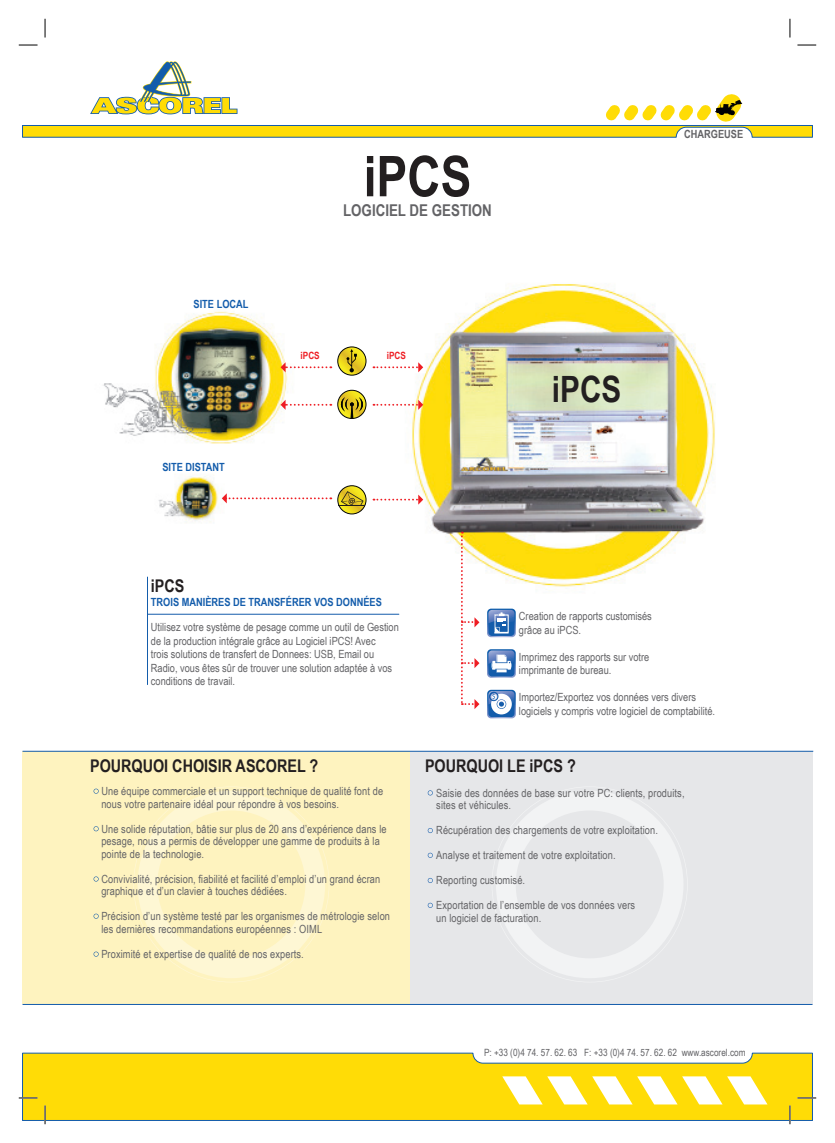
<style>
.page{position:relative;width:835px;height:1143px;background:#fff}
.page>*{position:absolute;margin:0;border:0;box-sizing:border-box;transform-origin:0 0}
.t1{font:700 56.25px "Arial Narrow";color:#231f20}
.t2{font:700 36.25px "Arial Narrow";color:#231f20}
.t3{font:700 17.5px "Arial Narrow";color:#231f20}
.t4{font:700 16.25px "Arial Narrow";color:#636366}
.t5{font:11.25px/12.5px "Arial Narrow";letter-spacing:.01em;color:#636366}
.t6{font:700 11.25px "Arial Narrow";color:#135cab}
.t7{font:700 11.25px "Arial Narrow";color:#636366}
.t8{font:10px "Arial Narrow";color:#636366}
.t9{font:700 10px "Arial Narrow";color:#ee1d23}
</style>
<div class="page">
<img style="left:103px;top:284px;width:612px;height:384px">
<hr style="left:147px;top:577px;width:1px;height:107px;background:#135cab">
<hr style="left:148px;top:614px;width:250px;height:1px;background:#135cab">
<svg style="left:22px;top:1052px;width:790px;height:68px;background:#fadb1b"></svg>
<svg style="left:502px;top:1076px;width:265px;height:28px"></svg>
<svg style="left:22px;top:61px;width:790px;height:77px"></svg>
<div style="left:410px;top:751px;width:402px;height:253px;background:#e6e7e9"></div>
<svg style="left:496px;top:791px;width:187px;height:187px"></svg>
<div style="left:22px;top:751px;width:388px;height:253px;background:#fef3bf"></div>
<hr style="left:22px;top:751px;width:790px;height:1px;background:#135cab">
<hr style="left:22px;top:1004px;width:790px;height:1px;background:#135cab">
<svg style="left:137px;top:790px;width:188px;height:188px"></svg>
<svg style="left:93px;top:788px;width:6px;height:5px"></svg>
<svg style="left:93px;top:826px;width:6px;height:5px"></svg>
<svg style="left:93px;top:876px;width:6px;height:5px"></svg>
<svg style="left:93px;top:913px;width:6px;height:5px"></svg>
<svg style="left:93px;top:951px;width:6px;height:5px"></svg>
<svg style="left:427px;top:790px;width:5px;height:5px"></svg>
<svg style="left:427px;top:828px;width:5px;height:5px"></svg>
<svg style="left:427px;top:852px;width:5px;height:5px"></svg>
<svg style="left:427px;top:877px;width:5px;height:6px"></svg>
<svg style="left:427px;top:902px;width:5px;height:5px"></svg>
<svg style="left:337px;top:347px;width:29px;height:28px"></svg>
<div style="left:337px;top:346px;width:29px;height:29px;border:1px solid #040503;border-radius:50%"></div>
<svg style="left:346px;top:349px;width:11px;height:23px"></svg>
<svg style="left:338px;top:390px;width:28px;height:28px"></svg>
<div style="left:337px;top:390px;width:29px;height:29px;border:1px solid #040503;border-radius:50%"></div>
<svg style="left:341px;top:397px;width:22px;height:21px"></svg>
<svg style="left:338px;top:485px;width:28px;height:29px"></svg>
<div style="left:337px;top:485px;width:29px;height:29px;border:1px solid #040503;border-radius:50%"></div>
<svg style="left:338px;top:491px;width:27px;height:15px"></svg>
<svg style="left:280px;top:362px;width:51px;height:10px"></svg>
<svg style="left:373px;top:400px;width:50px;height:10px"></svg>
<svg style="left:373px;top:494px;width:50px;height:10px"></svg>
<svg style="left:280px;top:400px;width:51px;height:10px"></svg>
<svg style="left:222px;top:493px;width:109px;height:10px"></svg>
<svg style="left:373px;top:362px;width:50px;height:10px"></svg>
<svg style="left:460px;top:531px;width:19px;height:178px"></svg>
<svg style="left:487px;top:649px;width:28px;height:28px"></svg>
<svg style="left:487px;top:689px;width:28px;height:29px"></svg>
<svg style="left:487px;top:608px;width:28px;height:29px"></svg>
<svg style="left:19px;top:44px;width:19px;height:2px"></svg>
<svg style="left:797px;top:44px;width:18px;height:2px"></svg>
<svg style="left:19px;top:1097px;width:19px;height:1px"></svg>
<svg style="left:797px;top:1097px;width:18px;height:1px"></svg>
<svg style="left:44px;top:19px;width:2px;height:19px"></svg>
<svg style="left:44px;top:1105px;width:2px;height:19px"></svg>
<svg style="left:789px;top:19px;width:1px;height:19px"></svg>
<svg style="left:788px;top:1105px;width:2px;height:19px"></svg>
<p class="t6" style="left:193px;top:296px;width:56px">SITE LOCAL</p>
<p class="t6" style="left:162px;top:459px;width:64px">SITE DISTANT</p>
<p class="t1" style="left:363px;top:134px;width:109px">iPCS</p>
<p class="t4" style="left:343px;top:198px;width:150px">LOGICIEL DE GESTION</p>
<p class="t9" style="left:300px;top:347px;width:21px">iPCS</p>
<p class="t9" style="left:386px;top:348px;width:21px">iPCS</p>
<p class="t2" style="left:551px;top:361px;width:71px">iPCS</p>
<p class="t7" style="left:683px;top:125px;width:60px">CHARGEUSE</p>
<p class="t3" style="left:151px;top:572px;width:35px">iPCS</p>
<p class="t6" style="left:151px;top:593px;width:232px">TROIS MANIÈRES DE TRANSFÉRER VOS DONNÉES</p>
<p class="t5" style="left:151px;top:620px;width:249px;line-height:13.5px">Utilisez votre système de pesage comme un outil de Gestion de la production intégrale grâce au Logiciel iPCS! Avec<br>trois solutions de transfert de Donnees: USB, Email ou Radio, vous êtes sûr de trouver une solution adaptée à vos conditions de travail.</p>
<p class="t5" style="left:518px;top:609px;width:134px">Creation de rapports customisés</p>
<p class="t5" style="left:518px;top:623px;width:64px">grâce au iPCS.</p>
<p class="t5" style="left:518px;top:650px;width:132px">Imprimez des rapports sur votre</p>
<p class="t5" style="left:518px;top:663px;width:94px">imprimante de bureau.</p>
<p class="t5" style="left:518px;top:690px;width:178px">Importez/Exportez vos données vers divers</p>
<p class="t5" style="left:518px;top:704px;width:197px">logiciels y compris votre logiciel de comptabilité.</p>
<p class="t3" style="left:90px;top:752px;width:230px">POURQUOI CHOISIR ASCOREL ?</p>
<p class="t5" style="left:101px;top:784px;width:283px">Une équipe commerciale et un support technique de qualité font de nous votre partenaire idéal pour répondre à vos besoins.</p>
<p class="t5" style="left:101px;top:821px;width:286px">Une solide réputation, bâtie sur plus de 20 ans d’expérience dans le pesage, nous a permis de développer une gamme de produits à la pointe de la technologie.</p>
<p class="t5" style="left:101px;top:871px;width:280px">Convivialité, précision, fiabilité et facilité d’emploi d’un grand écran graphique et d’un clavier à touches dédiées.</p>
<p class="t5" style="left:101px;top:909px;width:290px">Précision d’un système testé par les organismes de métrologie selon les dernières recommandations européennes : OIML</p>
<p class="t5" style="left:101px;top:946px;width:204px">Proximité et expertise de qualité de nos experts.</p>
<p class="t3" style="left:425px;top:752px;width:152px">POURQUOI LE iPCS ?</p>
<p class="t5" style="left:436px;top:786px;width:250px">Saisie des données de base sur votre PC: clients, produits,</p>
<p class="t5" style="left:436px;top:798px;width:76px">sites et véhicules.</p>
<p class="t5" style="left:436px;top:823px;width:223px">Récupération des chargements de votre exploitation.</p>
<p class="t5" style="left:436px;top:848px;width:181px">Analyse et traitement de votre exploitation.</p>
<p class="t5" style="left:436px;top:873px;width:90px">Reporting customisé.</p>
<p class="t5" style="left:436px;top:898px;width:200px">Exportation de l’ensemble de vos données vers</p>
<p class="t5" style="left:436px;top:911px;width:106px">un logiciel de facturation.</p>
<p class="t8" style="left:484px;top:1044px;width:263px">P: +33 (0)4 74. 57. 62. 63 F: +33 (0)4 74. 57. 62. 62 www.ascorel.com</p>
</div>
